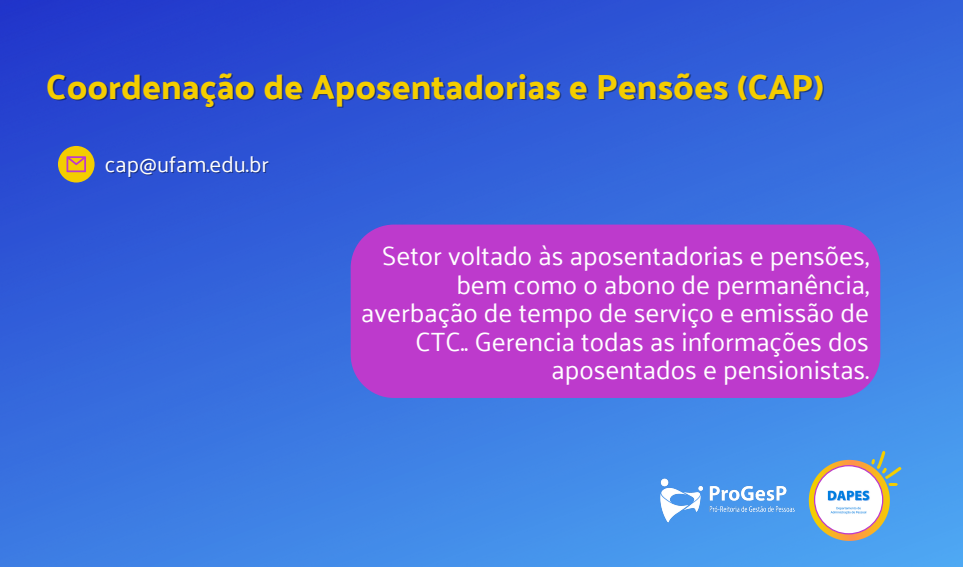
<style>
.page{position:relative;width:963px;height:567px;background:#fff}
.page>*{position:absolute;margin:0;border:0;box-sizing:border-box;transform-origin:0 0}
.t1{font:500 34.8px "Palanquin Dark";color:#f4cd00}
.t2{font:26.4px/28.8px "Palanquin";color:#fff;text-align:right}
.t3{font:22.4px "Palanquin";color:#fff}
</style>
<div class="page">
<img style="left:0;top:0;width:963px;height:567px">
<svg style="left:809px;top:448px;width:100px;height:93px"></svg>
<svg style="left:58px;top:146px;width:37px;height:37px"></svg>
<svg style="left:67px;top:156px;width:19px;height:16px"></svg>
<img style="left:647px;top:464px;width:162px;height:72px">
<div style="left:351px;top:225px;width:529px;height:173px;background:#bd3acc;border-radius:43px"></div>
<h1 class="t1" style="left:46px;top:66px;width:780px">Coordenação de Aposentadorias e Pensões (CAP)</h1>
<p class="t3" style="left:105px;top:152px;width:165px">cap@ufam.edu.br</p>
<p class="t2" style="left:361px;top:242px;width:509px">Setor voltado às aposentadorias e pensões, bem como o abono de permanência, averbação de tempo de serviço e emissão de CTC.. Gerencia todas as informações dos aposentados e pensionistas.</p>
</div>
